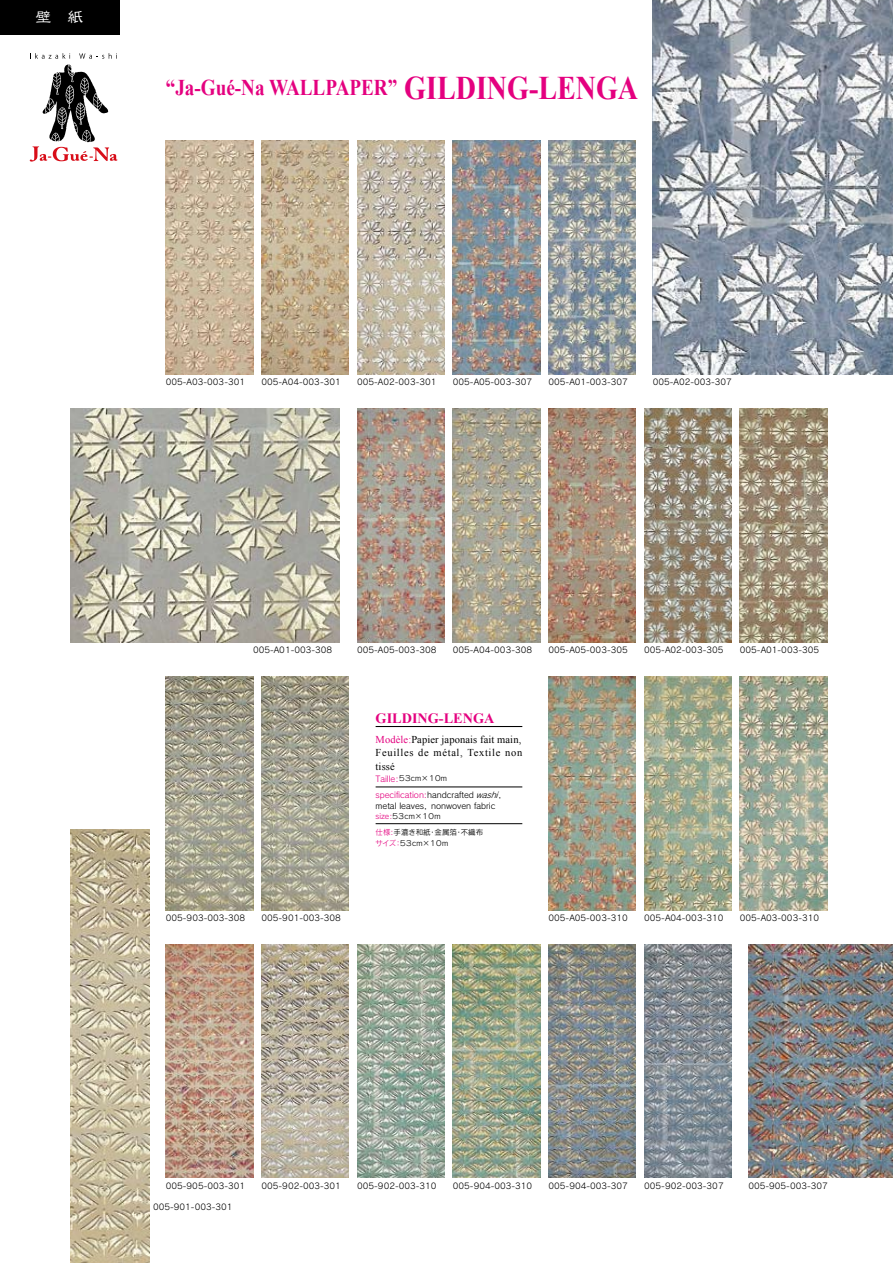
<style>
.page{position:relative;width:893px;height:1263px;background:#fff}
.page>*{position:absolute;margin:0;border:0;box-sizing:border-box;transform-origin:0 0}
.t1{font:700 22.5px "Times New Roman";color:#e4007f;scale:.85 1}
.t2{font:15.9px "Likurei Std";color:#fff}
.t3{font:700 14.25px "Times New Roman";color:#e4007f}
.t4{font:10.5px/13.5px "Times New Roman";letter-spacing:.01em;color:#000;text-align:justify}
.t5{font:8.25px/10.5px "Rodin Pro M";color:#000}
.t6{font:7.5px/10.5px "Rodin Pro M";letter-spacing:-.025em;color:#000}
.t7{font:7.5px "Rodin Pro M";letter-spacing:-.17em;color:#000}
.s1{font-size:33px}
.s2{color:#e4007f}
.s3{font-size:8.25px;color:#e4007f}
.s4{font-style:italic}
</style>
<div class="page">
<div style="left:0;top:0;width:119px;height:34px;background:#000"></div>
<svg style="left:30px;top:53px;width:88px;height:109px"></svg>
<img style="left:357px;top:944px;width:87px;height:234px">
<img style="left:261px;top:944px;width:88px;height:234px">
<img style="left:166px;top:944px;width:87px;height:234px">
<img style="left:453px;top:944px;width:87px;height:234px">
<img style="left:549px;top:944px;width:87px;height:234px">
<img style="left:644px;top:944px;width:87px;height:234px">
<img style="left:748px;top:944px;width:145px;height:234px">
<img style="left:166px;top:676px;width:87px;height:234px">
<img style="left:261px;top:676px;width:88px;height:234px">
<img style="left:549px;top:676px;width:87px;height:234px">
<img style="left:644px;top:676px;width:87px;height:234px">
<img style="left:740px;top:676px;width:87px;height:234px">
<img style="left:453px;top:408px;width:87px;height:234px">
<img style="left:357px;top:408px;width:87px;height:234px">
<img style="left:70px;top:408px;width:270px;height:234px">
<img style="left:549px;top:408px;width:87px;height:234px">
<img style="left:644px;top:408px;width:87px;height:234px">
<img style="left:740px;top:408px;width:87px;height:234px">
<img style="left:357px;top:140px;width:87px;height:234px">
<img style="left:261px;top:140px;width:88px;height:234px">
<img style="left:166px;top:140px;width:87px;height:234px">
<img style="left:453px;top:140px;width:87px;height:234px">
<img style="left:549px;top:140px;width:87px;height:234px">
<img style="left:70px;top:829px;width:79px;height:434px">
<img style="left:653px;top:0;width:240px;height:374px">
<hr style="left:376px;top:726px;width:146px;height:1px;background:#000">
<hr style="left:376px;top:787px;width:146px;height:1px;background:#000">
<hr style="left:376px;top:823px;width:146px;height:1px;background:#000">
<h2 class="t2" style="left:36px;top:6px;width:49px">壁　紙</h2>
<h1 class="t1" style="left:166px;top:72px;width:557px">“Ja-Gué-Na WALLPAPER” <span class="s1">GILDING-LENGA</span></h1>
<p class="t5" style="left:166px;top:376px;width:81px">005-A03-003-301</p>
<p class="t5" style="left:262px;top:376px;width:81px">005-A04-003-301</p>
<p class="t5" style="left:357px;top:376px;width:81px">005-A02-003-301</p>
<p class="t5" style="left:453px;top:376px;width:81px">005-A05-003-307</p>
<p class="t5" style="left:549px;top:376px;width:81px">005-A01-003-307</p>
<p class="t5" style="left:653px;top:376px;width:81px">005-A02-003-307</p>
<p class="t5" style="left:253px;top:644px;width:81px">005-A01-003-308</p>
<p class="t5" style="left:357px;top:644px;width:81px">005-A05-003-308</p>
<p class="t5" style="left:453px;top:644px;width:81px">005-A04-003-308</p>
<p class="t5" style="left:548px;top:644px;width:81px">005-A05-003-305</p>
<p class="t5" style="left:644px;top:644px;width:81px">005-A02-003-305</p>
<p class="t5" style="left:740px;top:644px;width:81px">005-A01-003-305</p>
<p class="t5" style="left:166px;top:912px;width:81px">005-903-003-308</p>
<p class="t5" style="left:262px;top:912px;width:81px">005-901-003-308</p>
<h3 class="t3" style="left:376px;top:709px;width:120px">GILDING-LENGA</h3>
<p class="t4" style="left:376px;top:732px;width:148px"><span class="s2">Modèle:</span>Papier japonais fait main, Feuilles de métal, Textile non tissé</p>
<p class="t7" style="left:376px;top:774px;width:74px"><span class="s3">Taille:</span>５３ｃｍ×１０ｍ</p>
<p class="t5" style="left:376px;top:789px;width:127px"><span class="s2">specification:</span>handcrafted <span class="s4">washi</span>, metal leaves，nonwoven fabric</p>
<p class="t7" style="left:376px;top:811px;width:67px"><span class="s2">size:</span>５３ｃｍ×１０ｍ</p>
<p class="t6" style="left:376px;top:827px;width:117px"><span class="s2">仕様:</span>手漉き和紙・金属箔・不織布　<span class="s2">サイズ：</span>５３ｃｍ×１０ｍ</p>
<p class="t5" style="left:548px;top:912px;width:81px">005-A05-003-310</p>
<p class="t5" style="left:644px;top:912px;width:81px">005-A04-003-310</p>
<p class="t5" style="left:740px;top:912px;width:81px">005-A03-003-310</p>
<p class="t5" style="left:166px;top:1180px;width:81px">005-905-003-301</p>
<p class="t5" style="left:261px;top:1180px;width:81px">005-902-003-301</p>
<p class="t5" style="left:357px;top:1180px;width:81px">005-902-003-310</p>
<p class="t5" style="left:153px;top:1201px;width:81px">005-901-003-301</p>
<p class="t5" style="left:453px;top:1180px;width:81px">005-904-003-310</p>
<p class="t5" style="left:549px;top:1180px;width:81px">005-904-003-307</p>
<p class="t5" style="left:644px;top:1180px;width:81px">005-902-003-307</p>
<p class="t5" style="left:748px;top:1180px;width:81px">005-905-003-307</p>
</div>
